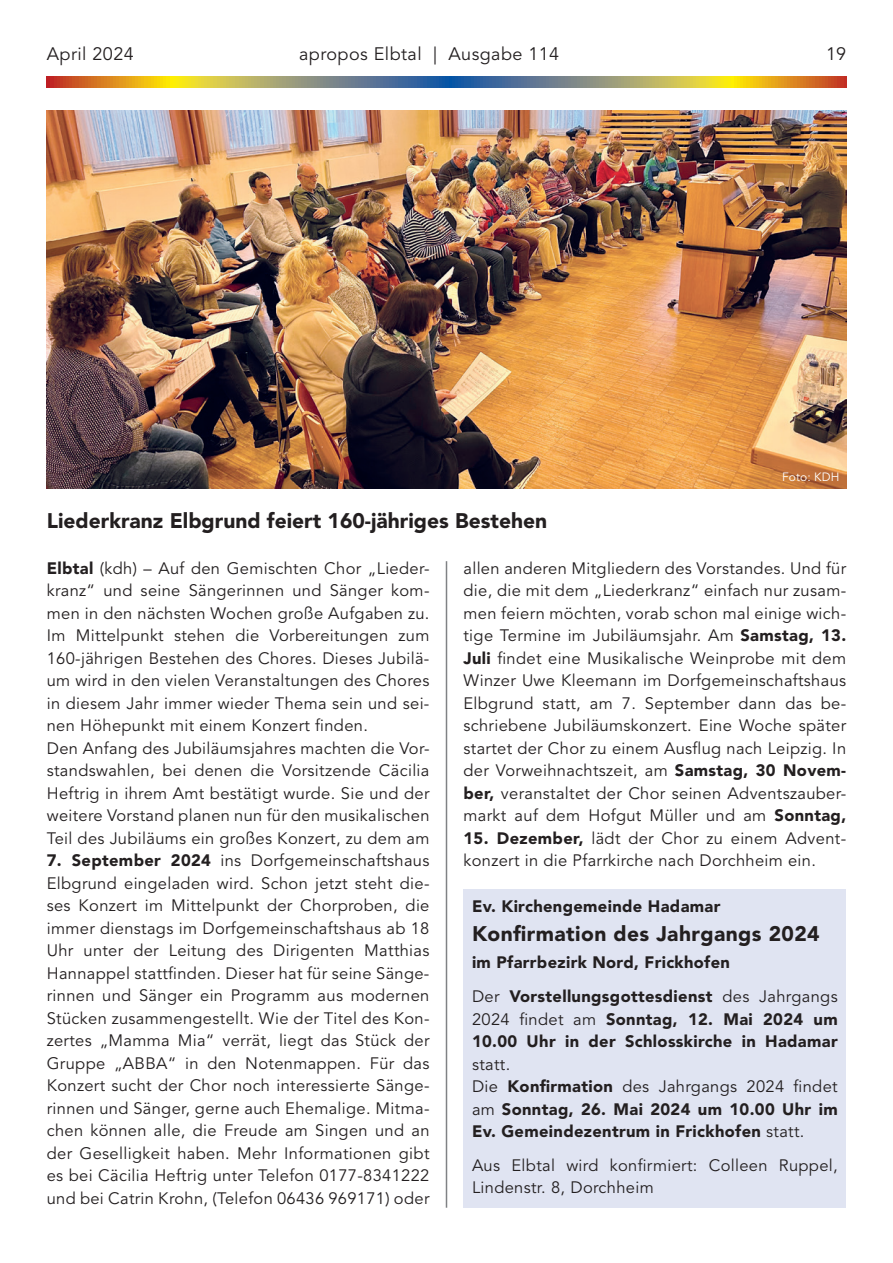
<style>
.page{position:relative;width:893px;height:1263px;background:#fff}
.page>*{position:absolute;margin:0;border:0;box-sizing:border-box;transform-origin:0 0}
.t1{font:900 21px "Avenir LT Std";color:#231f20}
.t2{font:900 21px "Avenir LT Std";letter-spacing:.02em;color:#231f20}
.t3{font:18px "Avenir LT Std";letter-spacing:.025em;color:#231f20}
.t4{font:16.5px/22.5px "Avenir LT Std";letter-spacing:.02em;color:#231f20}
.t5{font:900 16.5px/22.5px "Avenir LT Std";letter-spacing:.02em;color:#231f20}
.t6{font:12px "Avenir LT Std";letter-spacing:.01em;color:#fff}
.s1{font-weight:900}
.s2{font-weight:400}
</style>
<div class="page">
<svg style="left:47px;top:77px;width:799px;height:10px;background:#a3935b"></svg>
<hr style="left:446px;top:561px;width:1px;height:647px;background:#808285">
<div style="left:463px;top:889px;width:383px;height:319px;background:#e0e4f2"></div>
<img style="left:47px;top:111px;width:799px;height:377px">
<p class="t3" style="left:47px;top:44px;width:89px">April 2024</p>
<p class="t3" style="left:299px;top:44px;width:262px">apropos Elbtal | Ausgabe 114</p>
<p class="t3" style="left:826px;top:44px;width:22px">19</p>
<p class="t6" style="left:782px;top:470px;width:59px">Foto: KDH</p>
<p class="t1" style="left:47px;top:508px;width:502px">Liederkranz Elbgrund feiert 160-jähriges Bestehen</p>
<p class="t4" style="left:463px;top:557px;width:384px;text-align:justify">allen anderen Mitgliedern des Vorstandes. Und für die, die mit dem „Liederkranz“ einfach nur zusam&shy;men feiern möchten, vorab schon mal einige wich&shy;tige Termine im Jubiläumsjahr. Am <span class="s1">Samstag, 13.<br>Juli</span> findet eine Musikalische Weinprobe mit dem Winzer Uwe Kleemann im Dorfgemeinschaftshaus Elbgrund statt, am 7. September dann das be&shy;schriebene Jubiläumskonzert. Eine Woche später startet der Chor zu einem Ausflug nach Leipzig. In der Vorweihnachtszeit, am <span class="s1">Samstag, 30 Novem&shy;ber,</span> veranstaltet der Chor seinen Adventszauber&shy;markt auf dem Hofgut Müller und am <span class="s1">Sonntag,</span></p>
<p class="t4" style="left:463px;top:827px;width:384px"><span class="s1">15. Dezember,</span> lädt der Chor zu einem Advent&shy;konzert in die Pfarrkirche nach Dorchheim ein.</p>
<p class="t5" style="left:472px;top:895px;width:250px">Ev. Kirchengemeinde Hadamar</p>
<p class="t2" style="left:472px;top:920px;width:349px">Konfirmation des Jahrgangs 2024</p>
<p class="t5" style="left:472px;top:944px;width:367px;line-height:34.5px">im Pfarrbezirk Nord, Frickhofen<br><span class="s2">Der</span> Vorstellungsgottesdienst <span class="s2">des Jahrgangs</span></p>
<p class="t5" style="left:472px;top:1007px;width:367px"><span class="s2">2024 findet am</span> Sonntag, 12. Mai 2024 um<br>10.00 Uhr in der Schlosskirche in Hadamar</p>
<p class="t5" style="left:472px;top:1052px;width:367px"><span class="s2">statt.<br>Die</span> Konfirmation <span class="s2">des Jahrgangs 2024 findet am</span> Sonntag, 26. Mai 2024 um 10.00 Uhr im<br>Ev. Gemeindezentrum in Frickhofen <span class="s2">statt.</span></p>
<p class="t4" style="left:472px;top:1154px;width:367px">Aus Elbtal wird konfirmiert: Colleen Ruppel,<br>Lindenstr. 8, Dorchheim</p>
<p class="t4" style="left:47px;top:557px;width:384px"><span class="s1">Elbtal</span> (kdh) – Auf den Gemischten Chor „Lieder&shy;kranz“ und seine Sängerinnen und Sänger kom&shy;men in den nächsten Wochen große Aufgaben zu.<br>Im Mittelpunkt stehen die Vorbereitungen zum 160-jährigen Bestehen des Chores. Dieses Jubilä&shy;um wird in den vielen Veranstaltungen des Chores in diesem Jahr immer wieder Thema sein und sei&shy;nen Höhepunkt mit einem Konzert finden.<br>Den Anfang des Jubiläumsjahres machten die Vor&shy;standswahlen, bei denen die Vorsitzende Cäcilia Heftrig in ihrem Amt bestätigt wurde. Sie und der weitere Vorstand planen nun für den musikalischen Teil des Jubiläums ein großes Konzert, zu dem am</p>
<p class="t4" style="left:47px;top:850px;width:384px;text-align:justify"><span class="s1">7. September 2024</span> ins Dorfgemeinschaftshaus Elbgrund eingeladen wird. Schon jetzt steht die&shy;ses Konzert im Mittelpunkt der Chorproben, die immer dienstags im Dorfgemeinschaftshaus ab 18<br>Uhr unter der Leitung des Dirigenten Matthias Hannappel stattfinden. Dieser hat für seine Sänge&shy;rinnen und Sänger ein Programm aus modernen Stücken zusammengestellt. Wie der Titel des Kon&shy;zertes „Mamma Mia“ verrät, liegt das Stück der Gruppe „ABBA“ in den Notenmappen. Für das Konzert sucht der Chor noch interessierte Sänge&shy;rinnen und Sänger, gerne auch Ehemalige. Mitma&shy;chen können alle, die Freude am Singen und an der Geselligkeit haben. Mehr Informationen gibt es bei Cäcilia Heftrig unter Telefon 0177-8341222 und bei Catrin Krohn, (Telefon 06436 969171) oder</p>
</div>
